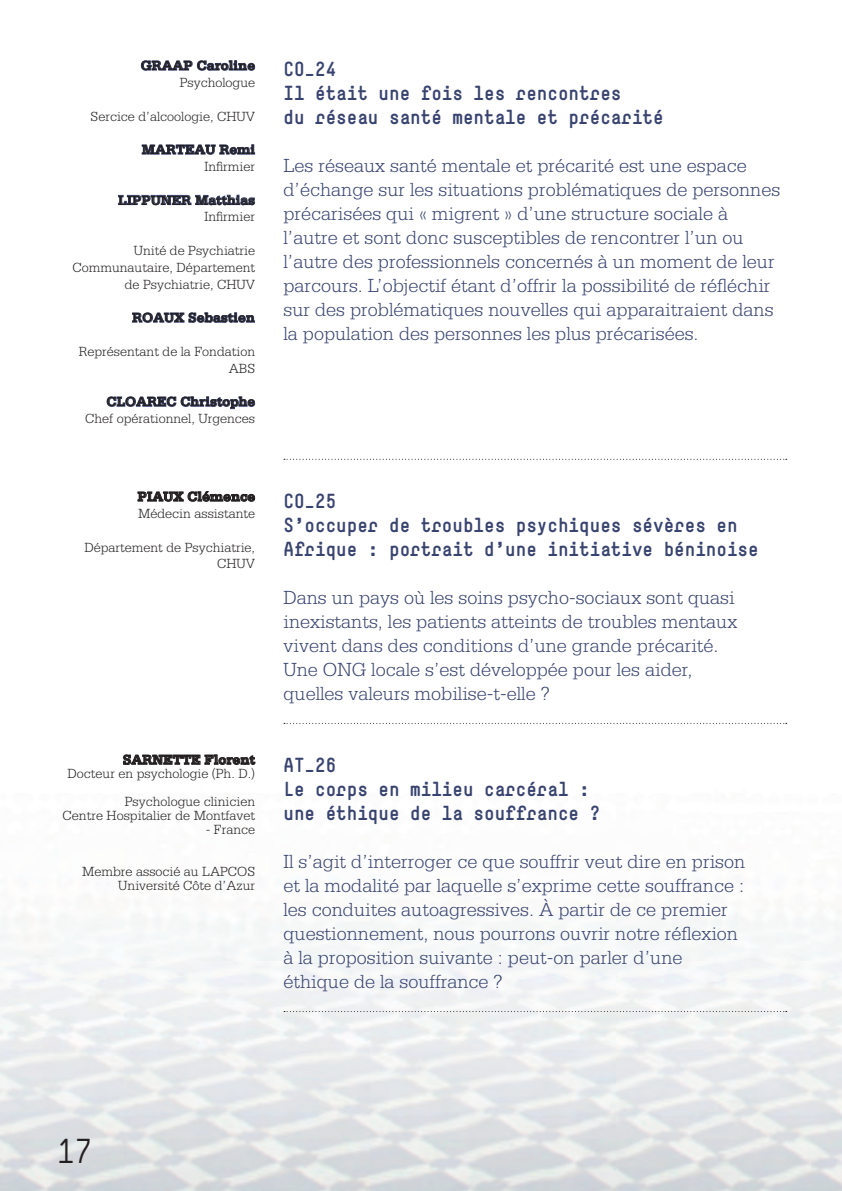
<style>
.page{position:relative;width:842px;height:1191px;background:#fff}
.page>*{position:absolute;margin:0;border:0;box-sizing:border-box;transform-origin:0 0}
.t1{font:34px "Simple";color:#231f20}
.t2{font:300 20px/24px "Serifa Std";color:#38436f}
.t3{font:700 20px/24px "Simple";color:#38436f}
.t4{font:300 14px/16.8px "Serifa Std";color:#231f20;text-align:right}
.t5{font:700 14px "Serifa Std";color:#231f20}
</style>
<div class="page">
<svg style="left:140px;top:60px;width:116px;height:11px"></svg>
<svg style="left:141px;top:144px;width:115px;height:11px"></svg>
<svg style="left:118px;top:194px;width:137px;height:12px"></svg>
<svg style="left:132px;top:312px;width:123px;height:11px"></svg>
<svg style="left:106px;top:396px;width:150px;height:13px"></svg>
<svg style="left:284px;top:459px;width:503px;height:1px"></svg>
<svg style="left:284px;top:723px;width:503px;height:1px"></svg>
<svg style="left:284px;top:1011px;width:503px;height:1px"></svg>
<svg style="left:137px;top:491px;width:119px;height:11px"></svg>
<svg style="left:123px;top:754px;width:133px;height:11px"></svg>
<p class="t5" style="left:141px;top:57px;width:116px">GRAAP Caroline</p>
<p class="t4" style="left:180px;top:74px;width:77px">Psychologue</p>
<p class="t4" style="left:91px;top:108px;width:166px">Sercice d’alcoologie, CHUV</p>
<p class="t5" style="left:142px;top:141px;width:115px">MARTEAU Remi</p>
<p class="t4" style="left:205px;top:158px;width:52px">Infirmier</p>
<p class="t5" style="left:118px;top:192px;width:138px">LIPPUNER Matthias</p>
<p class="t4" style="left:205px;top:208px;width:52px">Infirmier</p>
<p class="t4" style="left:72px;top:242px;width:184px">Unité de Psychiatrie<br>Communautaire, Département de Psychiatrie, CHUV</p>
<p class="t5" style="left:132px;top:309px;width:124px">ROAUX Sebastien</p>
<p class="t4" style="left:79px;top:343px;width:178px">Représentant de la Fondation<br>ABS</p>
<p class="t5" style="left:107px;top:393px;width:150px">CLOAREC Christophe</p>
<p class="t4" style="left:85px;top:410px;width:171px">Chef opérationnel, Urgences</p>
<p class="t3" style="left:283px;top:56px;width:382px">CO_24<br>Il était une fois les rencontres<br>du réseau santé mentale et précarité</p>
<p class="t2" style="left:283px;top:153px;width:498px">Les réseaux santé mentale et précarité est une espace d’échange sur les situations problématiques de personnes précarisées qui « migrent » d’une structure sociale à l’autre et sont donc susceptibles de rencontrer l’un ou l’autre des professionnels concernés à un moment de leur parcours. L’objectif étant d’offrir la possibilité de réfléchir sur des problématiques nouvelles qui apparaitraient dans la population des personnes les plus précarisées.</p>
<p class="t5" style="left:138px;top:488px;width:119px">PIAUX Clémence</p>
<p class="t4" style="left:138px;top:505px;width:119px">Médecin assistante</p>
<p class="t4" style="left:84px;top:539px;width:172px">Département de Psychiatrie,<br>CHUV</p>
<p class="t3" style="left:283px;top:488px;width:477px">CO_25<br>S’occuper de troubles psychiques sévères en<br>Afrique : portrait d’une initiative béninoise</p>
<p class="t2" style="left:283px;top:585px;width:455px">Dans un pays où les soins psycho-sociaux sont quasi inexistants, les patients atteints de troubles mentaux vivent dans des conditions d’une grande précarité.<br>Une ONG locale s’est développée pour les aider, quelles valeurs mobilise-t-elle ?</p>
<p class="t5" style="left:123px;top:751px;width:134px">SARNETTE Florent</p>
<p class="t4" style="left:68px;top:760px;width:189px;line-height:28px">Docteur en psychologie (Ph. D.)<br>Psychologue clinicien</p>
<p class="t4" style="left:63px;top:807px;width:194px">Centre Hospitalier de Montfavet</p>
<p class="t4" style="left:206px;top:821px;width:51px">- France</p>
<p class="t4" style="left:82px;top:865px;width:175px;line-height:14px">Membre associé au LAPCOS<br>Université Côte d’Azur</p>
<p class="t3" style="left:283px;top:752px;width:318px">AT_26<br>Le corps en milieu carcéral : une éthique de la souffrance ?</p>
<p class="t2" style="left:283px;top:849px;width:463px">Il s’agit d’interroger ce que souffrir veut dire en prison et la modalité par laquelle s’exprime cette souffrance : les conduites autoagressives. À partir de ce premier questionnement, nous pourrons ouvrir notre réflexion à la proposition suivante : peut-on parler d’une éthique de la souffrance ?</p>
<h1 class="t1" style="left:57px;top:1130px;width:37px">17</h1>
</div>
